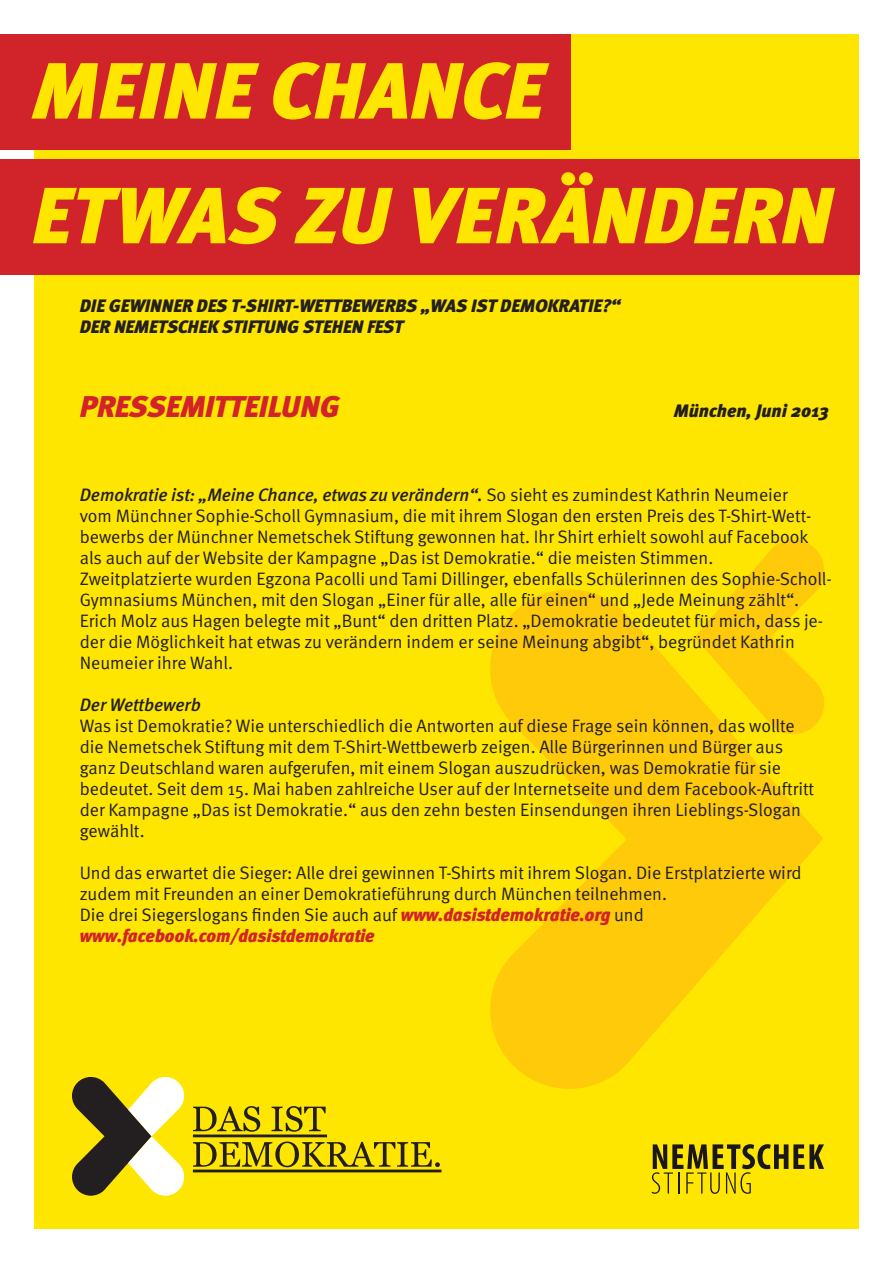
<style>
.page{position:relative;width:893px;height:1263px;background:#fff}
.page>*{position:absolute;margin:0;border:0;box-sizing:border-box;transform-origin:0 0}
.t1{font:italic 900 79.5px/124.6px "Meta";letter-spacing:.005em;color:#ffe601}
.t2{font:italic 900 30px "Meta";color:#d3222a}
.t3{font:18px/21px "Meta Normal";color:#231f20}
.t4{font:italic 900 18px/21px "Meta";color:#231f20}
.t5{font:italic 500 18px "Meta";color:#231f20}
.t6{font:italic 18px "Meta Black LF";letter-spacing:-.005em;color:#d1232a}
.s1{font-family:"Meta Normal";font-weight:400;font-style:normal}
.s2{font-family:"Meta Black LF";font-style:italic;color:#d1232a}
</style>
<div class="page">
<div style="left:34px;top:34px;width:825px;height:1195px;background:#ffe601"></div>
<svg style="left:652px;top:1144px;width:172px;height:50px"></svg>
<svg style="left:193px;top:1106px;width:67px;height:26px"></svg>
<svg style="left:272px;top:1106px;width:54px;height:26px"></svg>
<svg style="left:193px;top:1141px;width:247px;height:26px"></svg>
<hr style="left:193px;top:1134px;width:134px;height:3px;background:#231f20">
<hr style="left:193px;top:1169px;width:249px;height:3px;background:#231f20">
<svg style="left:72px;top:1077px;width:112px;height:119px"></svg>
<svg style="left:490px;top:589px;width:235px;height:500px;fill:#feca0a"></svg>
<svg style="left:628px;top:540px;width:196px;height:411px"></svg>
<div style="left:0;top:34px;width:571px;height:115px;background:#d1232a"></div>
<div style="left:0;top:159px;width:860px;height:115px;background:#d1232a"></div>
<h1 class="t1" style="left:32px;top:28px;width:801px">MEINE CHANCE<br>ETWAS ZU VERÄNDERN</h1>
<p class="t4" style="left:80px;top:295px;width:542px">DIE GEWINNER DES T-SHIRT-WETTBEWERBS „WAS IST DEMOKRATIE?“<br>DER NEMETSCHEK STIFTUNG STEHEN FEST</p>
<h2 class="t2" style="left:80px;top:388px;width:261px">PRESSEMITTEILUNG</h2>
<p class="t4" style="left:674px;top:400px;width:157px">MÜNCHEN, JUNI 2013</p>
<p class="t5" style="left:80px;top:484px;width:710px">Demokratie ist: „Meine Chance, etwas zu verändern“. <span class="s1">So sieht es zumindest Kathrin Neumeier</span></p>
<p class="t3" style="left:80px;top:505px;width:753px">vom Münchner Sophie-Scholl Gymnasium, die mit ihrem Slogan den ersten Preis des T-Shirt-Wett&shy;bewerbs der Münchner Nemetschek Stiftung gewonnen hat. Ihr Shirt erhielt sowohl auf Facebook als auch auf der Website der Kampagne „Das ist Demokratie.“ die meisten Stimmen.<br>Zweitplatzierte wurden Egzona Pacolli und Tami Dillinger, ebenfalls Schülerinnen des Sophie-Scholl-Gymnasiums München, mit den Slogan „Einer für alle, alle für einen“ und „Jede Meinung zählt“.<br>Erich Molz aus Hagen belegte mit „Bunt“ den dritten Platz. „Demokratie bedeutet für mich, dass je&shy;der die Möglichkeit hat etwas zu verändern indem er seine Meinung abgibt“, begründet Kathrin Neumeier ihre Wahl.</p>
<p class="t5" style="left:80px;top:694px;width:123px">Der Wettbewerb</p>
<p class="t3" style="left:80px;top:715px;width:736px">Was ist Demokratie? Wie unterschiedlich die Antworten auf diese Frage sein können, das wollte die Nemetschek Stiftung mit dem T-Shirt-Wettbewerb zeigen. Alle Bürgerinnen und Bürger aus ganz Deutschland waren aufgerufen, mit einem Slogan auszudrücken, was Demokratie für sie bedeutet. Seit dem 15. Mai haben zahlreiche User auf der Internetseite und dem Facebook-Auftritt der Kampagne „Das ist Demokratie.“ aus den zehn besten Einsendungen ihren Lieblings-Slogan gewählt.</p>
<p class="t3" style="left:80px;top:862px;width:723px">Und das erwartet die Sieger: Alle drei gewinnen T-Shirts mit ihrem Slogan. Die Erstplatzierte wird zudem mit Freunden an einer Demokratieführung durch München teilnehmen.<br>Die drei Siegerslogans finden Sie auch auf <span class="s2">www.dasistdemokratie.org</span> und</p>
<p class="t6" style="left:80px;top:925px;width:296px">www.facebook.com/dasistdemokratie</p>
</div>
